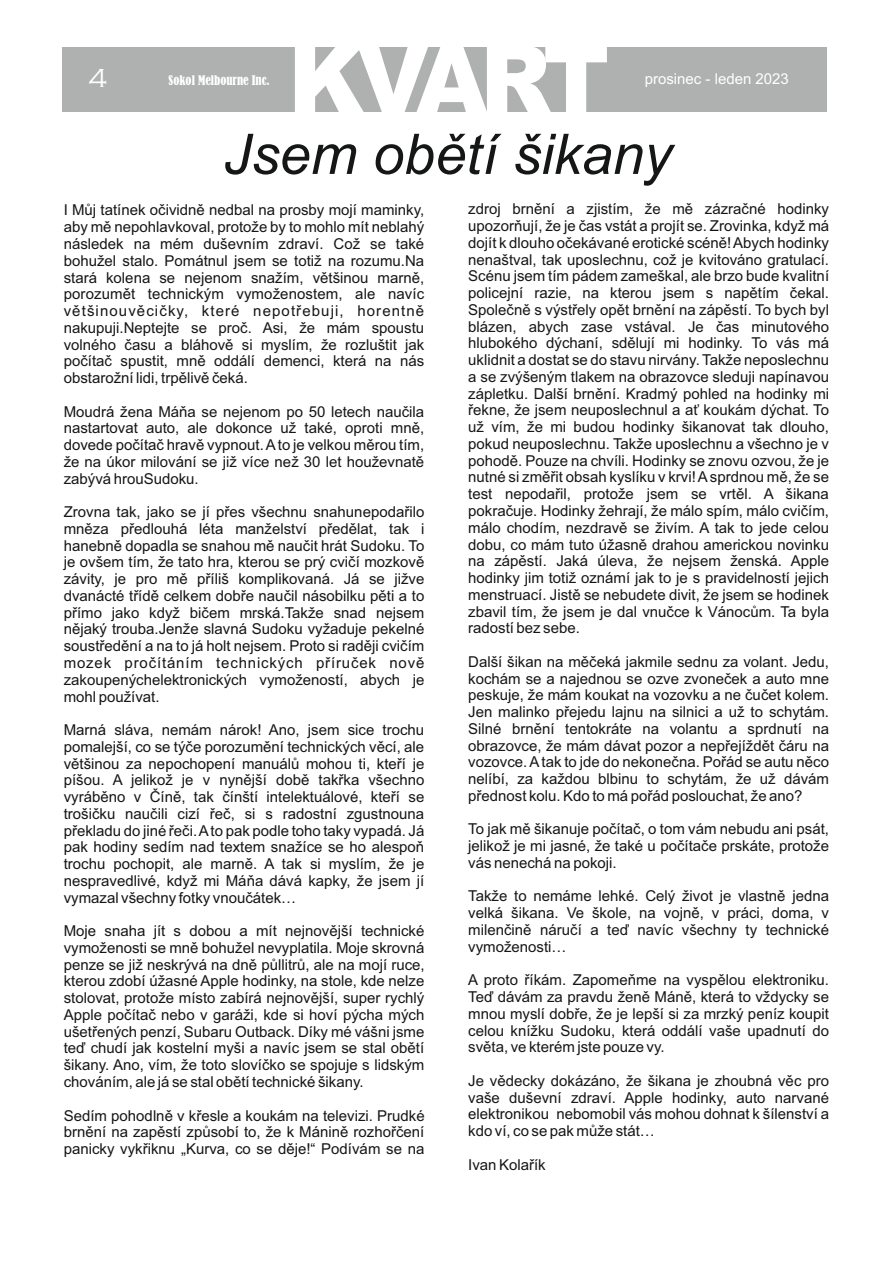
<style>
.page{position:relative;width:893px;height:1263px;background:#fff}
.page>*{position:absolute;margin:0;border:0;box-sizing:border-box;transform-origin:0 0}
.t1{font:900 94.2px "Arial";letter-spacing:-.085em;color:#fff}
.t2{font:italic 56.1px "Arial";color:#151616}
.t3{font:300 27px "Copperplate Gothic";color:#fff}
.t4{font:15px/16.8px "Arial";color:#151616;text-align:justify}
.t5{font:15px "Arial";color:#fff}
.t6{font:condensed 12.3px "Bernard";color:#fff}
</style>
<div class="page">
<div style="left:62px;top:48px;width:765px;height:64px;background:#afb0b0"></div>
<p class="t3" style="left:88px;top:62px;width:21px">4</p>
<p class="t6" style="left:169px;top:75px;width:103px">Sokol Melbourne Inc.</p>
<p class="t1" style="left:288px;top:46px;width:323px">KVART</p>
<p class="t5" style="left:645px;top:74px;width:146px">prosinec - leden 2023</p>
<p class="t2" style="left:223px;top:133px;width:450px">Jsem obětí šikany</p>
<p class="t4" style="left:64px;top:203px;width:362px">I Můj tatínek očividně nedbal na prosby mojí maminky, aby mě nepohlavkoval, protože by to mohlo mít neblahý následek na mém duševním zdraví. Což se také bohužel stalo. Pomátnul jsem se totiž na rozumu.Na stará kolena se nejenom snažím, většinou marně, porozumět technickým vymoženostem, ale navíc většinouvěcičky, které nepotřebuji, horentně nakupuji.Neptejte se proč. Asi, že mám spoustu volného času a bláhově si myslím, že rozluštit jak počítač spustit, mně oddálí demenci, která na nás obstarožní lidi, trpělivě čeká.</p>
<p class="t4" style="left:64px;top:404px;width:362px">Moudrá žena Máňa se nejenom po 50 letech naučila nastartovat auto, ale dokonce už také, oproti mně, dovede počítač hravě vypnout. A to je velkou měrou tím, že na úkor milování se již více než 30 let houževnatě zabývá hrouSudoku.</p>
<p class="t4" style="left:64px;top:505px;width:362px">Zrovna tak, jako se jí přes všechnu snahunepodařilo mněza předlouhá léta manželství předělat, tak i hanebně dopadla se snahou mě naučit hrát Sudoku. To je ovšem tím, že tato hra, kterou se prý cvičí mozkově závity, je pro mě příliš komplikovaná. Já se jižve dvanácté třídě celkem dobře naučil násobilku pěti a to přímo jako když bičem mrská.Takže snad nejsem nějaký trouba.Jenže slavná Sudoku vyžaduje pekelné soustředění a na to já holt nejsem. Proto si raději cvičím mozek pročítáním technických příruček nově zakoupenýchelektronických vymožeností, abych je mohl používat.</p>
<p class="t4" style="left:64px;top:723px;width:362px">Marná sláva, nemám nárok! Ano, jsem sice trochu pomalejší, co se týče porozumění technických věcí, ale většinou za nepochopení manuálů mohou ti, kteří je píšou. A jelikož je v nynější době takřka všechno vyráběno v Číně, tak čínští intelektuálové, kteří se trošičku naučili cizí řeč, si s radostní zgustnouna překladu do jiné řeči. A to pak podle toho taky vypadá. Já pak hodiny sedím nad textem snažíce se ho alespoň trochu pochopit, ale marně. A tak si myslím, že je nespravedlivé, když mi Máňa dává kapky, že jsem jí vymazal všechny fotky vnoučátek…</p>
<p class="t4" style="left:64px;top:924px;width:362px">Moje snaha jít s dobou a mít nejnovější technické vymoženosti se mně bohužel nevyplatila. Moje skrovná penze se již neskrývá na dně půllitrů, ale na mojí ruce, kterou zdobí úžasné Apple hodinky, na stole, kde nelze stolovat, protože místo zabírá nejnovější, super rychlý Apple počítač nebo v garáži, kde si hoví pýcha mých ušetřených penzí, Subaru Outback. Díky mé vášni jsme teď chudí jak kostelní myši a navíc jsem se stal obětí šikany. Ano, vím, že toto slovíčko se spojuje s lidským chováním, ale já se stal obětí technické šikany.</p>
<p class="t4" style="left:64px;top:1108px;width:362px">Sedím pohodlně v křesle a koukám na televizi. Prudké brnění na zapěstí způsobí to, že k Mánině rozhořčení panicky vykřiknu „Kurva, co se děje!“ Podívám se na</p>
<p class="t4" style="left:468px;top:202px;width:362px">zdroj brnění a zjistím, že mě zázračné hodinky upozorňují, že je čas vstát a projít se. Zrovinka, když má dojít k dlouho očekávané erotické scéně! Abych hodinky nenaštval, tak uposlechnu, což je kvitováno gratulací.<br>Scénu jsem tím pádem zameškal, ale brzo bude kvalitní policejní razie, na kterou jsem s napětím čekal.<br>Společně s výstřely opět brnění na zápěstí. To bych byl blázen, abych zase vstával. Je čas minutového hlubokého dýchaní, sdělují mi hodinky. To vás má uklidnit a dostat se do stavu nirvány. Takže neposlechnu a se zvýšeným tlakem na obrazovce sleduji napínavou zápletku. Další brnění. Kradmý pohled na hodinky mi řekne, že jsem neuposlechnul a ať koukám dýchat. To už vím, že mi budou hodinky šikanovat tak dlouho, pokud neuposlechnu. Takže uposlechnu a všechno je v pohodě. Pouze na chvíli. Hodinky se znovu ozvou, že je nutné si změřit obsah kyslíku v krvi! A sprdnou mě, že se test nepodařil, protože jsem se vrtěl. A šikana pokračuje. Hodinky žehrají, že málo spím, málo cvičím, málo chodím, nezdravě se živím. A tak to jede celou dobu, co mám tuto úžasně drahou americkou novinku na zápěstí. Jaká úleva, že nejsem ženská. Apple hodinky jim totiž oznámí jak to je s pravidelností jejich menstruací. Jistě se nebudete divit, že jsem se hodinek zbavil tím, že jsem je dal vnučce k Vánocům. Ta byla radostí bez sebe.</p>
<p class="t4" style="left:468px;top:654px;width:362px">Další šikan na měčeká jakmile sednu za volant. Jedu, kochám se a najednou se ozve zvoneček a auto mne peskuje, že mám koukat na vozovku a ne čučet kolem.<br>Jen malinko přejedu lajnu na silnici a už to schytám.<br>Silné brnění tentokráte na volantu a sprdnutí na obrazovce, že mám dávat pozor a nepřejíždět čáru na vozovce. A tak to jde do nekonečna. Pořád se autu něco nelíbí, za každou blbinu to schytám, že už dávám přednost kolu. Kdo to má pořád poslouchat, že ano?</p>
<p class="t4" style="left:468px;top:822px;width:362px">To jak mě šikanuje počítač, o tom vám nebudu ani psát, jelikož je mi jasné, že také u počítače prskáte, protože vás nenechá na pokoji.</p>
<p class="t4" style="left:468px;top:889px;width:362px">Takže to nemáme lehké. Celý život je vlastně jedna velká šikana. Ve škole, na vojně, v práci, doma, v milenčině náručí a teď navíc všechny ty technické vymoženosti…</p>
<p class="t4" style="left:468px;top:973px;width:362px">A proto říkám. Zapomeňme na vyspělou elektroniku.<br>Teď dávám za pravdu ženě Máně, která to vždycky se mnou myslí dobře, že je lepší si za mrzký peníz koupit celou knížku Sudoku, která oddálí vaše upadnutí do světa, ve kterém jste pouze vy.</p>
<p class="t4" style="left:468px;top:1073px;width:362px">Je vědecky dokázáno, že šikana je zhoubná věc pro vaše duševní zdraví. Apple hodinky, auto narvané elektronikou nebomobil vás mohou dohnat k šílenství a kdo ví, co se pak může stát…</p>
<p class="t4" style="left:468px;top:1157px;width:79px">Ivan Kolařík</p>
</div>
